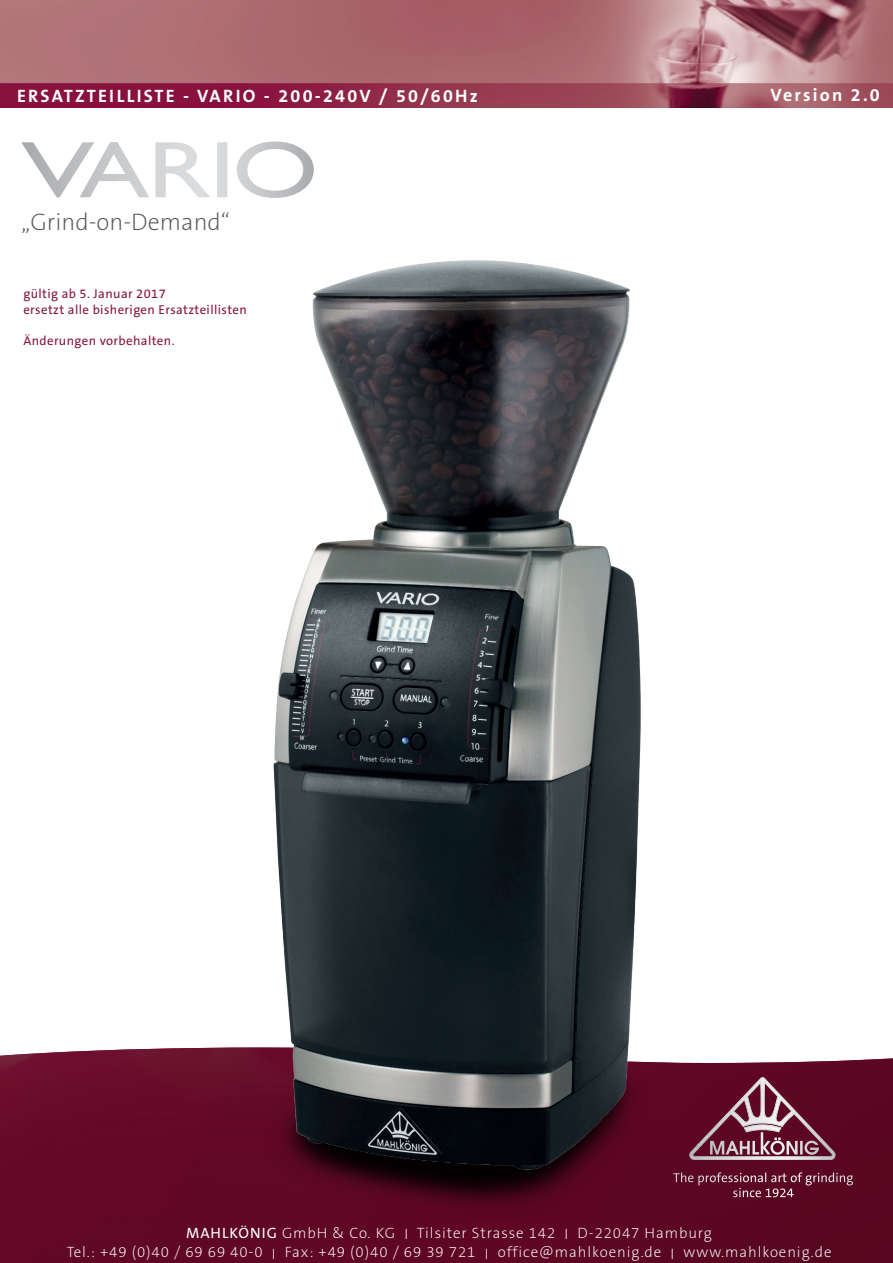
<style>
.page{position:relative;width:893px;height:1263px;background:#fff}
.page>*{position:absolute;margin:0;border:0;box-sizing:border-box;transform-origin:0 0}
.t1{font:200 24px "The Sans B2";color:#57585a}
.t2{font:700 18px "The Sans B7";letter-spacing:.125em;color:#fff}
.t3{font:200 15px/19.5px "The Sans B2";letter-spacing:.06em;color:#fff;text-align:center}
.t4{font:13.2px/15px "The Sans B5 Plain";color:#fff;text-align:center}
.t5{font:12.9px/15.5px "The Sans B5 Plain";letter-spacing:.03em;color:#88133d}
.s1{font-family:"The Sans B5 Plain";font-weight:400}
</style>
<div class="page">
<img style="left:0;top:0;width:893px;height:108px">
<img style="left:0;top:1047px;width:893px;height:216px">
<div style="left:230px;top:1205px;width:445px;height:18px;background:#5e0624"></div>
<svg style="left:710px;top:1077px;width:125px;height:83px;background:#7f4056"></svg>
<svg style="left:21px;top:142px;width:293px;height:56px"></svg>
<img style="left:208px;top:260px;width:502px;height:945px">
<p class="t2" style="left:17px;top:87px;width:462px">ERSATZTEILLISTE - VARIO - 200-240V / 50/60Hz</p>
<h1 class="t1" style="left:21px;top:209px;width:210px">„Grind-on-Demand“</h1>
<p class="t5" style="left:23px;top:287px;width:225px">gültig ab 5. Januar 2017<br>ersetzt alle bisherigen Ersatzteillisten</p>
<p class="t5" style="left:23px;top:333px;width:153px">Änderungen vorbehalten.</p>
<p class="t2" style="left:770px;top:85px;width:111px">Version 2.0</p>
<p class="t4" style="left:673px;top:1171px;width:182px">The professional art of grinding since 1924</p>
<p class="t3" style="left:67px;top:1224px;width:766px"><span class="s1">MAHLKÖNIG</span> GmbH &amp; Co. KG I Tilsiter Strasse 142 I D-22047 Hamburg<br>Tel.: +49 (0)40 / 69 69 40-0 I Fax: +49 (0)40 / 69 39 721 I office@mahlkoenig.de I www.mahlkoenig.de</p>
</div>
